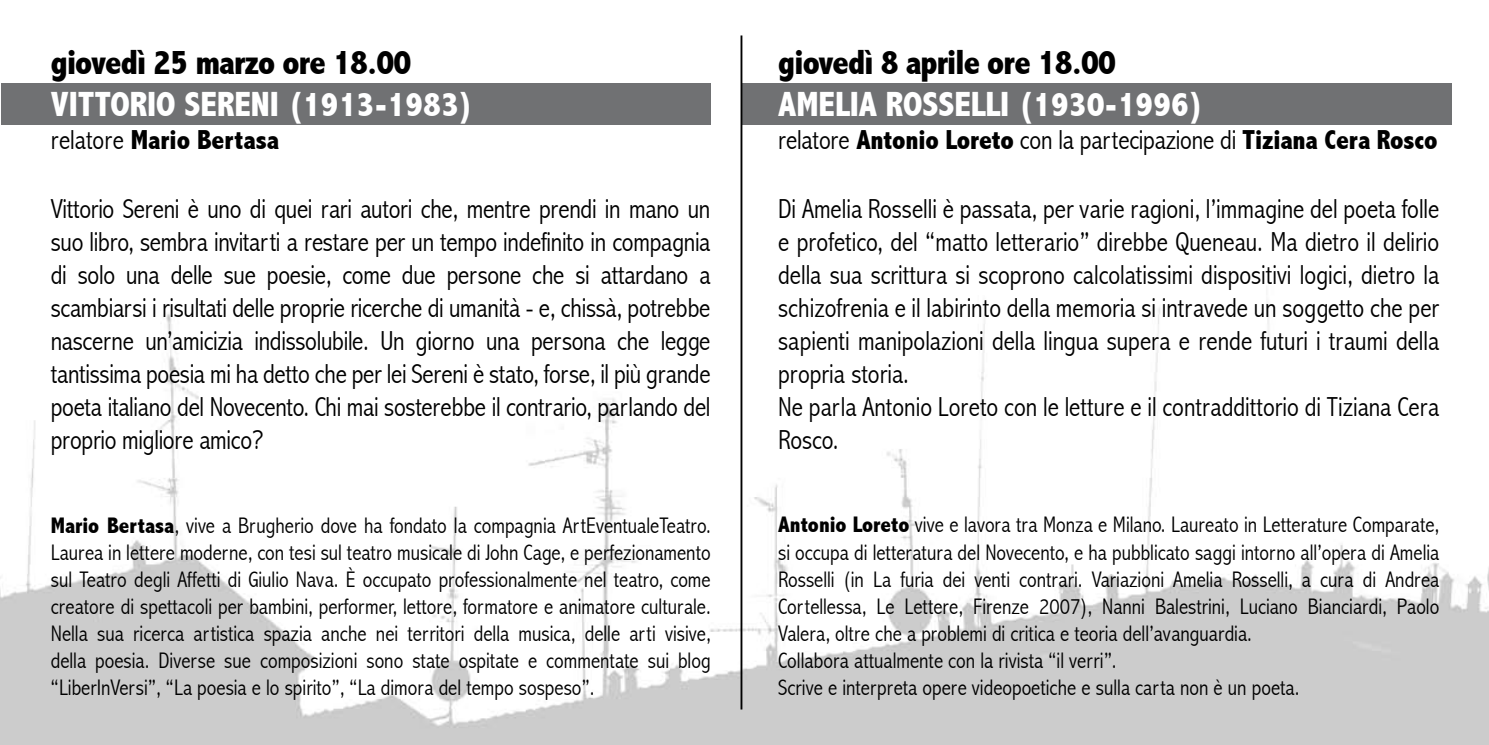
<style>
.page{position:relative;width:1489px;height:745px;background:#fff}
.page>*{position:absolute;margin:0;border:0;box-sizing:border-box;transform-origin:0 0}
.t1{font:800 condensed 35px "Abadi";color:#fff}
.t2{font:800 condensed 35px "Abadi";letter-spacing:-.025em;color:#000}
.t3{font:300 condensed 27.5px/33px "Abadi";color:#000;text-align:justify}
.t4{font:800 condensed 27.5px "Abadi";color:#000}
.t5{font:300 condensed 22.5px/27px "Abadi";color:#000;text-align:justify}
.s1{font-weight:300}
.s2{font-weight:800}
</style>
<div class="page">
<img style="left:0;top:35px;width:1488px;height:709px">
<div style="left:742px;top:83px;width:709px;height:42px;background:#707173"></div>
<div style="left:2px;top:83px;width:708px;height:42px;background:#707173"></div>
<hr style="left:740px;top:35px;width:2px;height:674px;background:#000">
<h1 class="t2" style="left:51px;top:42px;width:362px">giovedì 25 marzo ore 18.00</h1>
<h1 class="t1" style="left:51px;top:84px;width:424px">VITTORIO SERENI (1913-1983)</h1>
<p class="t4" style="left:51px;top:124px;width:230px"><span class="s1">relatore</span> Mario Bertasa</p>
<p class="t3" style="left:51px;top:192px;width:661px">Vittorio Sereni è uno di quei rari autori che, mentre prendi in mano un suo libro, sembra invitarti a restare per un tempo indefinito in compagnia di solo una delle sue poesie, come due persone che si attardano a scambiarsi i risultati delle proprie ricerche di umanità - e, chissà, potrebbe nascerne un’amicizia indissolubile. Un giorno una persona che legge tantissima poesia mi ha detto che per lei Sereni è stato, forse, il più grande poeta italiano del Novecento. Chi mai sosterebbe il contrario, parlando del proprio migliore amico?</p>
<h1 class="t2" style="left:778px;top:42px;width:339px">giovedì 8 aprile ore 18.00</h1>
<h1 class="t1" style="left:778px;top:84px;width:427px">AMELIA ROSSELLI (1930-1996)</h1>
<p class="t3" style="left:778px;top:123px;width:661px">relatore <span class="s2">Antonio Loreto</span> con la partecipazione di <span class="s2">Tiziana Cera Rosco</span></p>
<p class="t3" style="left:778px;top:192px;width:662px;text-align:left">Di Amelia Rosselli è passata, per varie ragioni, l’immagine del poeta folle e profetico, del “matto letterario” direbbe Queneau. Ma dietro il delirio della sua scrittura si scoprono calcolatissimi dispositivi logici, dietro la schizofrenia e il labirinto della memoria si intravede un soggetto che per sapienti manipolazioni della lingua supera e rende futuri i traumi della propria storia.<br>Ne parla Antonio Loreto con le letture e il contraddittorio di Tiziana Cera Rosco.</p>
<p class="t5" style="left:51px;top:511px;width:661px"><span class="s2">Mario Bertasa</span>, vive a Brugherio dove ha fondato la compagnia ArtEventualeTeatro.<br>Laurea in lettere moderne, con tesi sul teatro musicale di John Cage, e perfezionamento sul Teatro degli Affetti di Giulio Nava. È occupato professionalmente nel teatro, come creatore di spettacoli per bambini, performer, lettore, formatore e animatore culturale.<br>Nella sua ricerca artistica spazia anche nei territori della musica, delle arti visive, della poesia. Diverse sue composizioni sono state ospitate e commentate sui blog “LiberInVersi”, “La poesia e lo spirito”, “La dimora del tempo sospeso”.</p>
<p class="t5" style="left:778px;top:511px;width:662px;text-align:left"><span class="s2">Antonio Loreto</span> vive e lavora tra Monza e Milano. Laureato in Letterature Comparate, si occupa di letteratura del Novecento, e ha pubblicato saggi intorno all’opera di Amelia Rosselli (in La furia dei venti contrari. Variazioni Amelia Rosselli, a cura di Andrea Cortellessa, Le Lettere, Firenze 2007), Nanni Balestrini, Luciano Bianciardi, Paolo Valera, oltre che a problemi di critica e teoria dell’avanguardia.<br>Collabora attualmente con la rivista “il verri”.<br>Scrive e interpreta opere videopoetiche e sulla carta non è un poeta.</p>
</div>
